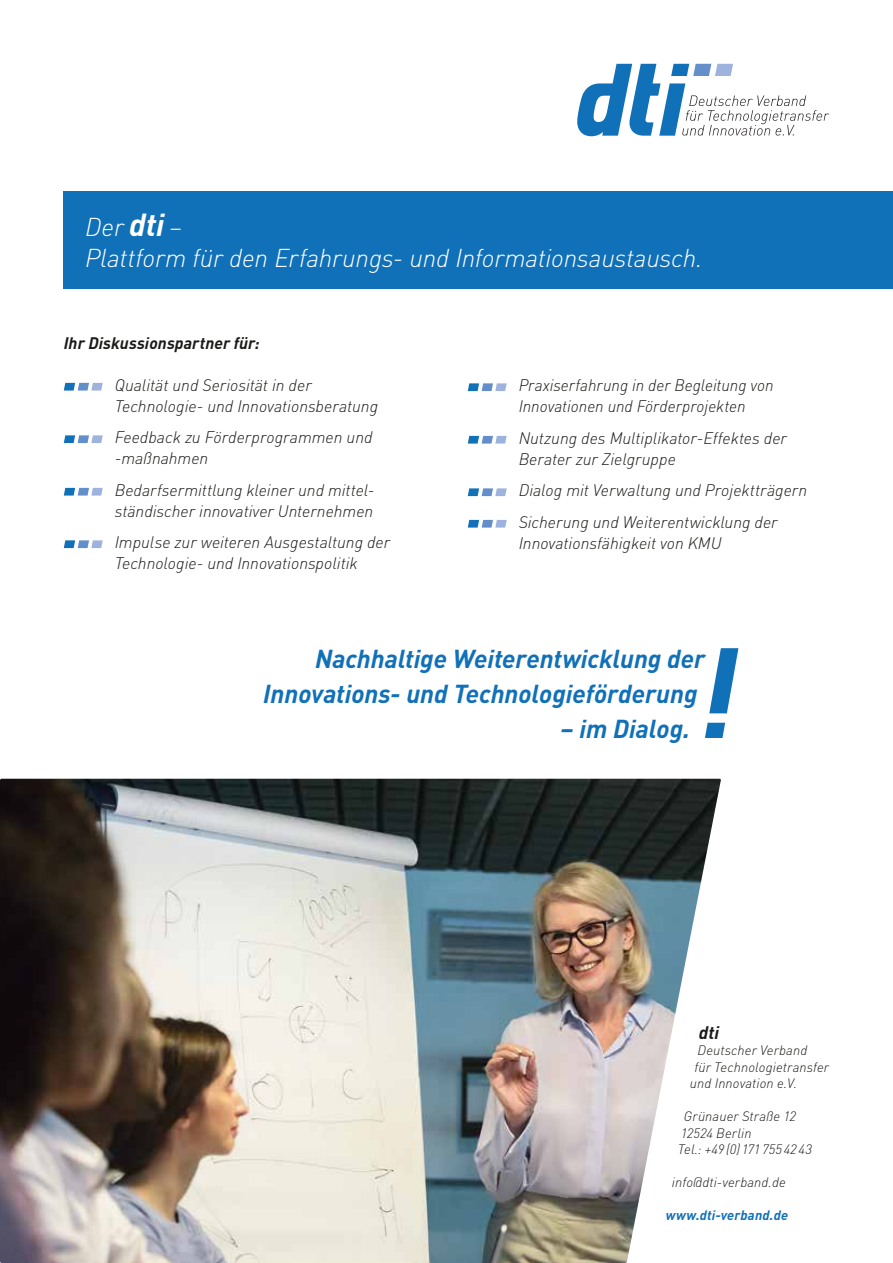
<style>
.page{position:relative;width:893px;height:1263px;background:#fff}
.page>*{position:absolute;margin:0;border:0;box-sizing:border-box;transform-origin:0 0}
.t1{font:italic 700 25.65px/35px "DIN Pro";color:#1070b8;text-align:right}
.t2{font:italic 300 25.5px/31.5px "DIN Pro";letter-spacing:-.01em;color:#fff}
.t3{font:italic 700 18px "DIN Pro";color:#1a1a18}
.t4{font:italic 300 16.5px/21px "DIN Pro";color:#1a1a18}
.t5{font:italic 700 16.5px "DIN Pro";letter-spacing:.005em;color:#1a1a18}
.t6{font:italic 300 13.5px/16.5px "DIN Pro";letter-spacing:.01em;color:#1a1a18}
.t7{font:italic 700 13.5px "DIN Pro";letter-spacing:.015em;color:#1070b8}
.s1{font-weight:700;font-size:31.5px}
</style>
<div class="page">
<svg style="left:705px;top:723px;width:20px;height:15px"></svg>
<svg style="left:709px;top:648px;width:29px;height:65px"></svg>
<svg style="left:64px;top:383px;width:39px;height:8px"></svg>
<svg style="left:64px;top:435px;width:39px;height:8px"></svg>
<svg style="left:64px;top:488px;width:39px;height:8px"></svg>
<svg style="left:64px;top:540px;width:39px;height:8px"></svg>
<div style="left:64px;top:191px;width:829px;height:98px;background:#1070b8"></div>
<img style="left:0;top:779px;width:721px;height:484px">
<svg style="left:468px;top:383px;width:39px;height:8px"></svg>
<svg style="left:468px;top:436px;width:39px;height:8px"></svg>
<svg style="left:468px;top:488px;width:39px;height:8px"></svg>
<svg style="left:468px;top:520px;width:39px;height:8px"></svg>
<svg style="left:577px;top:64px;width:252px;height:72px"></svg>
<h2 class="t2" style="left:85px;top:209px;width:619px">Der <span class="s1">dti</span> –<br>Plattform für den Erfahrungs- und Informationsaustausch.</h2>
<p class="t5" style="left:64px;top:329px;width:197px">Ihr Diskussionspartner für:</p>
<p class="t4" style="left:115px;top:373px;width:265px">Qualität und Seriosität in der<br>Technologie- und Innovationsberatung</p>
<p class="t4" style="left:115px;top:425px;width:259px">Feedback zu Förderprogrammen und -maßnahmen</p>
<p class="t4" style="left:115px;top:478px;width:260px">Bedarfsermittlung kleiner und mittel&shy;ständischer innovativer Unternehmen</p>
<p class="t4" style="left:115px;top:530px;width:277px">Impulse zur weiteren Ausgestaltung der<br>Technologie- und Innovationspolitik</p>
<p class="t4" style="left:519px;top:373px;width:256px">Praxiserfahrung in der Begleitung von<br>Innovationen und Förderprojekten</p>
<p class="t4" style="left:519px;top:426px;width:270px">Nutzung des Multiplikator-Effektes der<br>Berater zur Zielgruppe</p>
<p class="t4" style="left:519px;top:473px;width:290px;line-height:31.5px">Dialog mit Verwaltung und Projektträgern<br>Sicherung und Weiterentwicklung der</p>
<p class="t4" style="left:519px;top:531px;width:204px">Innovationsfähigkeit von KMU</p>
<h1 class="t1" style="left:263px;top:638px;width:443px">Nachhaltige Weiterentwicklung der<br>Innovations- und Technologieförderung</h1>
<h1 class="t1" style="left:560px;top:708px;width:131px">– im Dialog.</h1>
<p class="t3" style="left:699px;top:1018px;width:22px">dti</p>
<p class="t6" style="left:697px;top:1041px;width:111px">Deutscher Verband</p>
<p class="t6" style="left:694px;top:1058px;width:136px">für Technologietransfer</p>
<p class="t6" style="left:690px;top:1074px;width:109px">und Innovation e.V.</p>
<p class="t6" style="left:678px;top:1107px;width:136px;text-indent:6px">Grünauer Straße 12<br>12524 Berlin<br>Tel.: +49 (0) 171 755 42 43</p>
<p class="t6" style="left:672px;top:1173px;width:115px">info@dti-verband.de</p>
<p class="t7" style="left:666px;top:1204px;width:124px">www.dti-verband.de</p>
</div>
